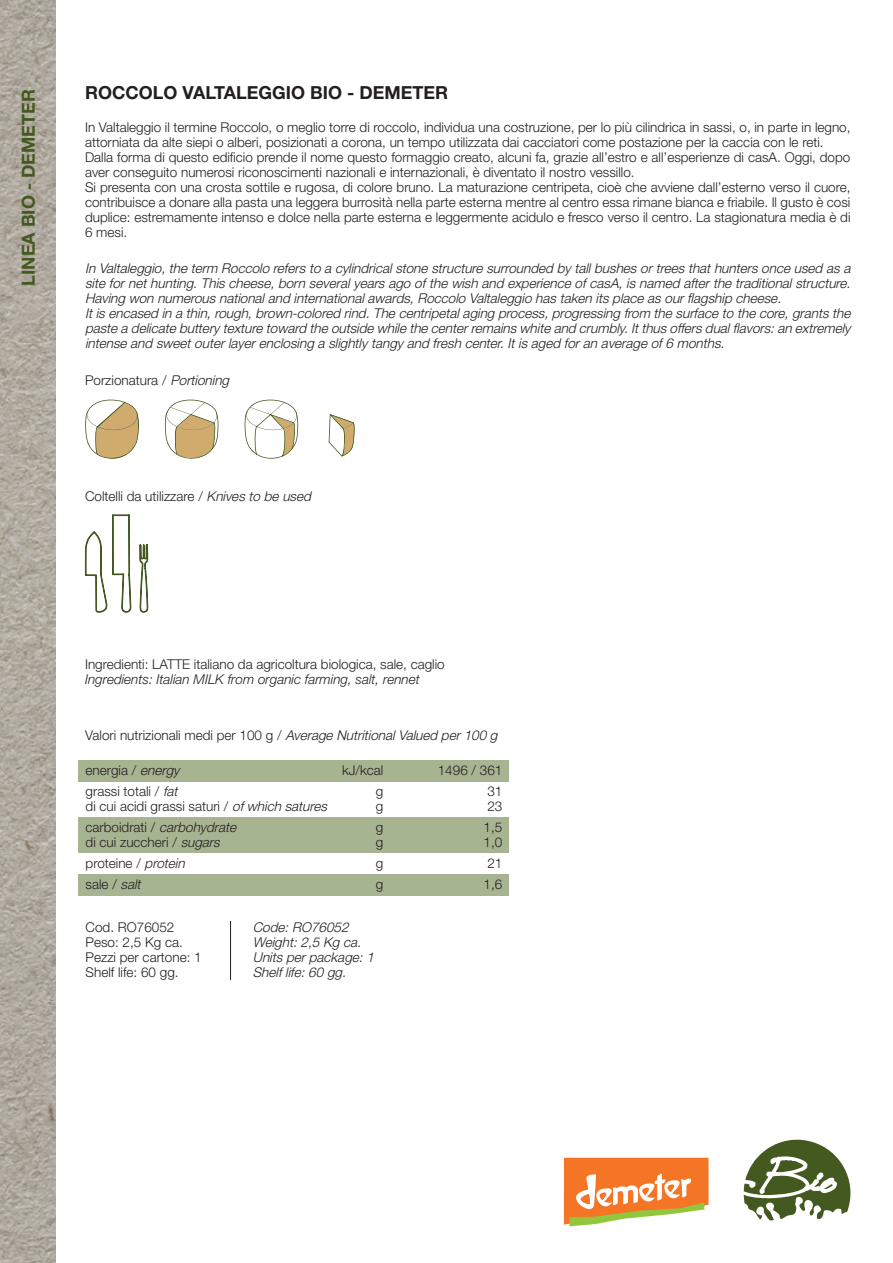
<style>
.page{position:relative;width:893px;height:1263px;background:#fff}
.page>*{position:absolute;margin:0;border:0;box-sizing:border-box;transform-origin:0 0}
.t1{font:700 18px "Helvetica Neue";color:#231f20}
.t2{font:700 18px "Helvetica Neue";color:#44591f}
.t3{font:300 13.5px/15px "Helvetica Neue";color:#231f20}
.t4{font:italic 300 13.5px/15px "Helvetica Neue";color:#231f20;text-align:justify}
.t5{font:italic 300 13.5px "Helvetica Neue";color:#231f20}
.s1{font-style:italic}
.s2{font-style:normal}
</style>
<div class="page">
<svg style="left:744px;top:1140px;width:106px;height:80px"></svg>
<svg style="left:84px;top:515px;width:64px;height:98px"></svg>
<svg style="left:85px;top:400px;width:54px;height:59px"></svg>
<svg style="left:165px;top:400px;width:53px;height:59px"></svg>
<svg style="left:245px;top:400px;width:53px;height:59px"></svg>
<svg style="left:329px;top:414px;width:26px;height:42px"></svg>
<div style="left:79px;top:874px;width:430px;height:21px;background:#a7b492"></div>
<div style="left:79px;top:817px;width:430px;height:35px;background:#a7b492"></div>
<div style="left:79px;top:760px;width:430px;height:21px;background:#a7b492"></div>
<hr style="left:230px;top:921px;width:1px;height:59px;background:#231f20">
<img style="left:0;top:0;width:55px;height:1263px">
<svg style="left:564px;top:1158px;width:144px;height:68px"></svg>
<p class="t2" style="left:17px;top:286px;width:198px;rotate:-90deg">LINEA BIO - DEMETER</p>
<p class="t1" style="left:85px;top:82px;width:364px">ROCCOLO VALTALEGGIO BIO - DEMETER</p>
<p class="t3" style="left:85px;top:119px;width:767px">In Valtaleggio il termine Roccolo, o meglio torre di roccolo, individua una costruzione, per lo più cilindrica in sassi, o, in parte in legno, attorniata da alte siepi o alberi, posizionati a corona, un tempo utilizzata dai cacciatori come postazione per la caccia con le reti.</p>
<p class="t3" style="left:85px;top:149px;width:767px">Dalla forma di questo edificio prende il nome questo formaggio creato, alcuni fa, grazie all’estro e all’esperienze di casA. Oggi, dopo aver conseguito numerosi riconoscimenti nazionali e internazionali, è diventato il nostro vessillo.</p>
<p class="t3" style="left:85px;top:179px;width:767px;text-align:justify">Si presenta con una crosta sottile e rugosa, di colore bruno. La maturazione centripeta, cioè che avviene dall’esterno verso il cuore, contribuisce a donare alla pasta una leggera burrosità nella parte esterna mentre al centro essa rimane bianca e friabile. Il gusto è cosi duplice: estremamente intenso e dolce nella parte esterna e leggermente acidulo e fresco verso il centro. La stagionatura media è di 6 mesi.</p>
<p class="t4" style="left:85px;top:260px;width:770px">In Valtaleggio,the term Roccolo refers to a cylindricalstone structure surrounded by tallbushes ortrees thathunters once used as a site fornethunting.This cheese,born severalyears ago ofthe wish and experience ofcasA,is named afterthe traditionalstructure.<br>Having won numerous nationaland internationalawards,Roccolo Valtaleggio has taken its place as ourflagship cheese.</p>
<p class="t4" style="left:85px;top:305px;width:770px;text-align:left">Itis encased in a thin,rough,brown-colored rind.The centripetalaging process,progressing from the surface to the core,grants the paste a delicate buttery texture toward the outside while the centerremains white and crumbly.Itthus offers dualflavors:an extremely intense and sweetouterlayerenclosing a slightly tangy and fresh center.Itis aged foran average of6 months.</p>
<p class="t3" style="left:85px;top:372px;width:149px">Porzionatura / <span class="s1">Portioning</span></p>
<p class="t3" style="left:85px;top:488px;width:231px">Coltelli da utilizzare / <span class="s1">Knives to be used</span></p>
<p class="t3" style="left:85px;top:656px;width:361px">Ingredienti: LATTE italiano da agricoltura biologica, sale, caglio</p>
<p class="t5" style="left:85px;top:671px;width:336px">Ingredients: Italian MILK from organic farming, salt, rennet</p>
<p class="t4" style="left:85px;top:727px;width:417px"><span class="s2">Va l o r i n u t r i z i o n a l i m e d i p e r 1 0 0 g /</span> Average NutritionalValued per100 g</p>
<p class="t3" style="left:86px;top:763px;width:95px">energia / <span class="s1">energy</span></p>
<p class="t3" style="left:342px;top:763px;width:43px">kJ/kcal</p>
<p class="t3" style="left:438px;top:763px;width:66px">1496 / 361</p>
<p class="t3" style="left:86px;top:784px;width:97px">grassi totali / <span class="s1">fat</span></p>
<p class="t3" style="left:376px;top:784px;width:9px">g</p>
<p class="t3" style="left:487px;top:784px;width:17px">31</p>
<p class="t3" style="left:86px;top:799px;width:246px">di cui acidi grassi saturi / <span class="s1">ofwhich satures</span></p>
<p class="t3" style="left:376px;top:799px;width:9px">g</p>
<p class="t3" style="left:487px;top:799px;width:17px">23</p>
<p class="t3" style="left:86px;top:820px;width:155px">carboidrati / <span class="s1">carbohydrate</span></p>
<p class="t3" style="left:376px;top:820px;width:9px">g</p>
<p class="t3" style="left:484px;top:820px;width:20px">1,5</p>
<p class="t3" style="left:86px;top:835px;width:139px">di cui zuccheri / <span class="s1">sugars</span></p>
<p class="t3" style="left:376px;top:835px;width:9px">g</p>
<p class="t3" style="left:484px;top:835px;width:20px">1,0</p>
<p class="t3" style="left:86px;top:856px;width:104px">proteine / <span class="s1">protein</span></p>
<p class="t3" style="left:376px;top:856px;width:9px">g</p>
<p class="t3" style="left:487px;top:856px;width:17px">21</p>
<p class="t3" style="left:86px;top:877px;width:60px">sale / <span class="s1">salt</span></p>
<p class="t3" style="left:376px;top:877px;width:9px">g</p>
<p class="t3" style="left:484px;top:877px;width:20px">1,6</p>
<p class="t3" style="left:86px;top:919px;width:90px">Cod. RO76052</p>
<p class="t3" style="left:86px;top:934px;width:99px">Peso: 2,5 Kg ca.</p>
<p class="t3" style="left:86px;top:949px;width:118px">Pezzi per cartone: 1</p>
<p class="t3" style="left:86px;top:964px;width:95px">Shelf life: 60 gg.</p>
<p class="t4" style="left:253px;top:919px;width:101px">Code:RO76052</p>
<p class="t4" style="left:253px;top:934px;width:113px">Weight:2,5 Kg ca.</p>
<p class="t4" style="left:253px;top:949px;width:126px">Units perpackage:1</p>
<p class="t4" style="left:253px;top:964px;width:98px">Shelflife:60 gg.</p>
</div>
